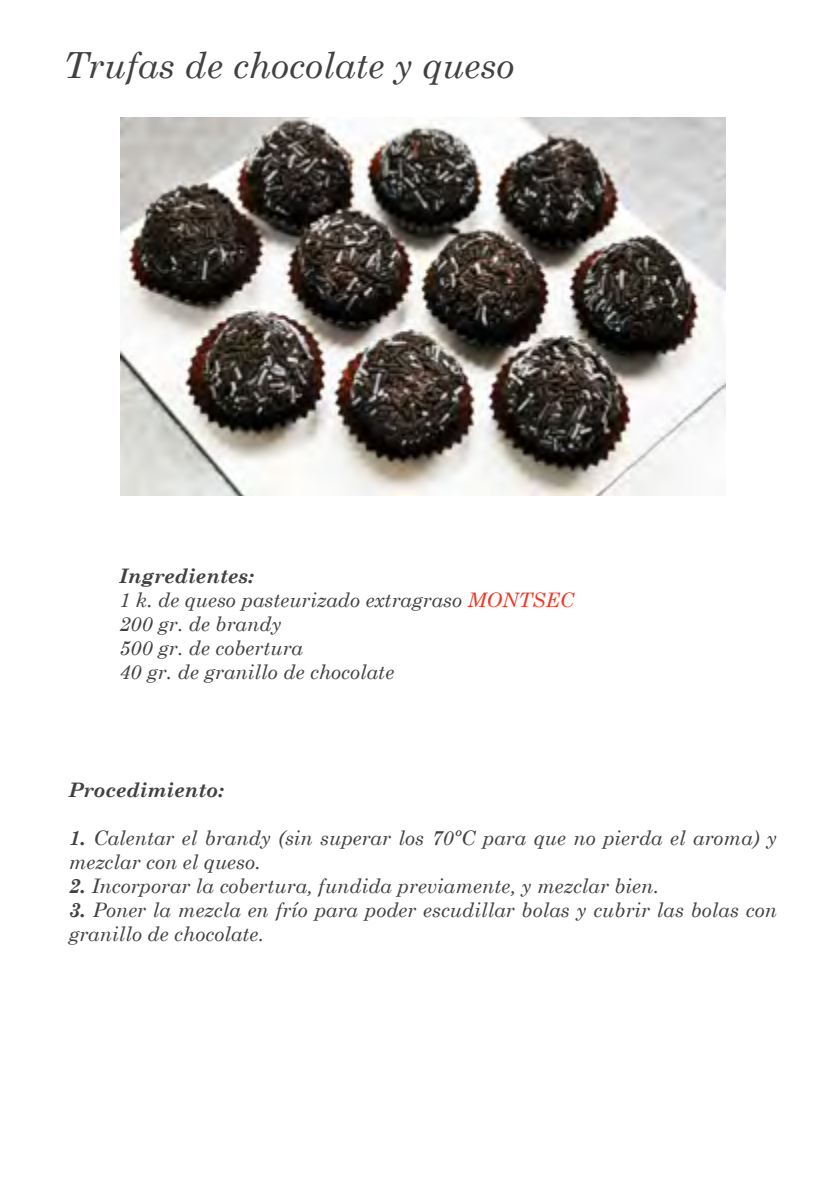
<style>
.page{position:relative;width:840px;height:1191px;background:#fff}
.page>*{position:absolute;margin:0;border:0;box-sizing:border-box;transform-origin:0 0}
.t1{font:italic 36px "Century Schoolbook";color:#414042}
.t2{font:italic 20px/24px "Century Schoolbook";color:#414042}
.t3{font:italic 700 20px "Century Schoolbook";color:#414042}
.s1{font-weight:700}
.s2{color:#ee3824}
</style>
<div class="page">
<img style="left:120px;top:117px;width:605px;height:378px">
<h1 class="t1" style="left:63px;top:43px;width:452px">Trufas de chocolate y queso</h1>
<p class="t2" style="left:119px;top:563px;width:456px"><span class="s1">Ingredientes:<br></span>1 k. de queso pasteurizado extragraso <span class="s2">MONTSEC<br></span>200 gr. de brandy<br>500 gr. de cobertura<br>40 gr. de granillo de chocolate</p>
<p class="t3" style="left:69px;top:777px;width:157px">Procedimiento:</p>
<p class="t2" style="left:69px;top:825px;width:709px"><span class="s1">1.</span> Calentar el brandy (sin superar los 70ºC para que no pierda el aroma) y mezclar con el queso.</p>
<p class="t2" style="left:69px;top:873px;width:591px"><span class="s1">2.</span> Incorporar la cobertura, fundida previamente, y mezclar bien.</p>
<p class="t2" style="left:69px;top:897px;width:709px"><span class="s1">3.</span> Poner la mezcla en frío para poder escudillar bolas y cubrir las bolas con granillo de chocolate.</p>
</div>
